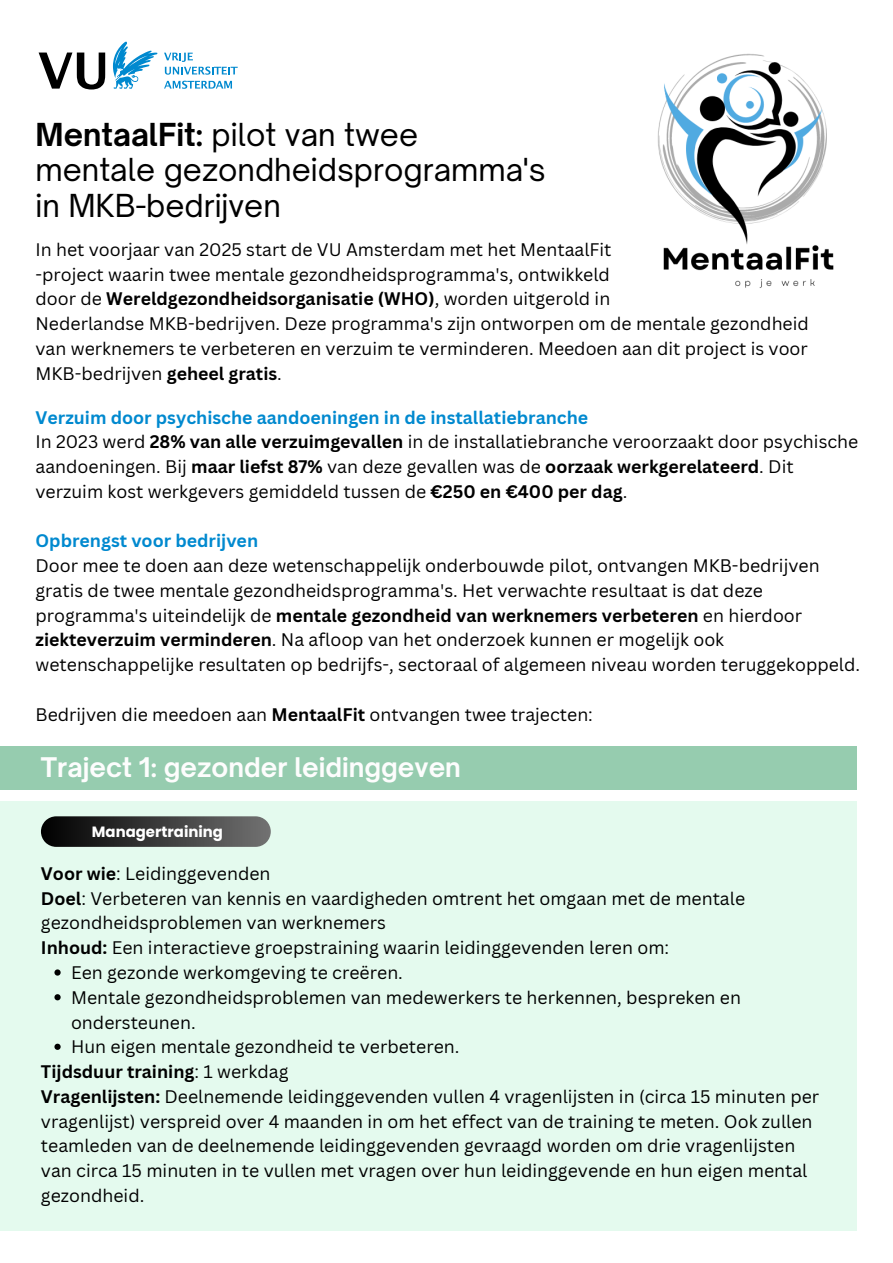
<style>
.page{position:relative;width:893px;height:1263px;background:#fff}
.page>*{position:absolute;margin:0;border:0;box-sizing:border-box;transform-origin:0 0}
.t1{font:30.3px/35.4px "Open Sauce One";color:#000}
.t2{font:700 25.95px "Open Sauce One";color:#fdfdfd}
.t3{font:17.7px/24.8px "Canva Sans";color:#000}
.t4{font:700 14.92px "Poppins";color:#fff}
.s1{font-weight:700}
.s2{font-weight:700;color:#0089cf}
</style>
<div class="page">
<div style="left:0;top:801px;width:856px;height:430px;background:#e4faee"></div>
<div style="left:0;top:746px;width:856px;height:44px;background:#96ccaf"></div>
<img style="left:657px;top:53px;width:177px;height:235px">
<svg style="left:39px;top:53px;width:66px;height:36px"></svg>
<svg style="left:164px;top:53px;width:74px;height:22px"></svg>
<svg style="left:164px;top:81px;width:68px;height:8px"></svg>
<svg style="left:113px;top:42px;width:44px;height:47px"></svg>
<svg style="left:54px;top:969px;width:7px;height:6px"></svg>
<svg style="left:54px;top:994px;width:7px;height:6px"></svg>
<svg style="left:54px;top:1044px;width:7px;height:6px"></svg>
<svg style="left:41px;top:816px;width:230px;height:31px;background:#404140"></svg>
<p class="t1" style="left:36px;top:116px;width:511px"><span class="s1">MentaalFit:</span> pilot van twee<br>mentale gezondheidsprogramma's in MKB-bedrijven</p>
<p class="t3" style="left:36px;top:237px;width:775px">In het voorjaar van 2025 start de VU Amsterdam met het MentaalFit<br>-project waarin twee mentale gezondheidsprogramma's, ontwikkeld<br>door de <span class="s1">Wereldgezondheidsorganisatie (WHO)</span>, worden uitgerold in<br>Nederlandse MKB-bedrijven. Deze programma's zijn ontworpen om de mentale gezondheid van werknemers te verbeteren en verzuim te verminderen. Meedoen aan dit project is voor MKB-bedrijven <span class="s1">geheel gratis</span>.</p>
<p class="t3" style="left:36px;top:404px;width:824px"><span class="s2">Verzuim door psychische aandoeningen in de installatiebranche<br></span>In 2023 werd <span class="s1">28% van alle verzuimgevallen</span> in de installatiebranche veroorzaakt door psychische aandoeningen. Bij <span class="s1">maar liefst 87%</span> van deze gevallen was de <span class="s1">oorzaak werkgerelateerd</span>. Dit verzuim kost werkgevers gemiddeld tussen de <span class="s1">€250 en €400 per dag</span>.</p>
<h3 class="t3" style="left:36px;top:528px;width:826px"><span class="s2">Opbrengst voor bedrijven<br></span>Door mee te doen aan deze wetenschappelijk onderbouwde pilot, ontvangen MKB-bedrijven gratis de twee mentale gezondheidsprogramma's. Het verwachte resultaat is dat deze programma's uiteindelijk de <span class="s1">mentale gezondheid van werknemers verbeteren</span> en hierdoor <span class="s1">ziekteverzuim verminderen</span>. Na afloop van het onderzoek kunnen er mogelijk ook wetenschappelijke resultaten op bedrijfs-, sectoraal of algemeen niveau worden teruggekoppeld.</h3>
<p class="t3" style="left:36px;top:701px;width:559px">Bedrijven die meedoen aan <span class="s1">MentaalFit</span> ontvangen twee trajecten:</p>
<h3 class="t2" style="left:41px;top:751px;width:421px">Traject 1: gezonder leidinggeven</h3>
<h2 class="t4" style="left:92px;top:821px;width:133px">Managertraining</h2>
<p class="t3" style="left:41px;top:861px;width:705px"><span class="s1">Voor wie</span>: Leidinggevenden<br><span class="s1">Doel</span>: Verbeteren van kennis en vaardigheden omtrent het omgaan met de mentale gezondheidsproblemen van werknemers<br><span class="s1">Inhoud:</span> Een interactieve groepstraining waarin leidinggevenden leren om:</p>
<h1 class="t3" style="left:71px;top:960px;width:333px">Een gezonde werkomgeving te creëren.</h1>
<h3 class="t3" style="left:71px;top:984px;width:671px">Mentale gezondheidsproblemen van medewerkers te herkennen, bespreken en ondersteunen.</h3>
<h3 class="t3" style="left:71px;top:1034px;width:390px">Hun eigen mentale gezondheid te verbeteren.</h3>
<h3 class="t3" style="left:41px;top:1059px;width:780px"><span class="s1">Tijdsduur training</span>: 1 werkdag<br><span class="s1">Vragenlijsten:</span> Deelnemende leidinggevenden vullen 4 vragenlijsten in (circa 15 minuten per vragenlijst) verspreid over 4 maanden in om het effect van de training te meten. Ook zullen teamleden van de deelnemende leidinggevenden gevraagd worden om drie vragenlijsten van circa 15 minuten in te vullen met vragen over hun leidinggevende en hun eigen mental gezondheid.</h3>
</div>
